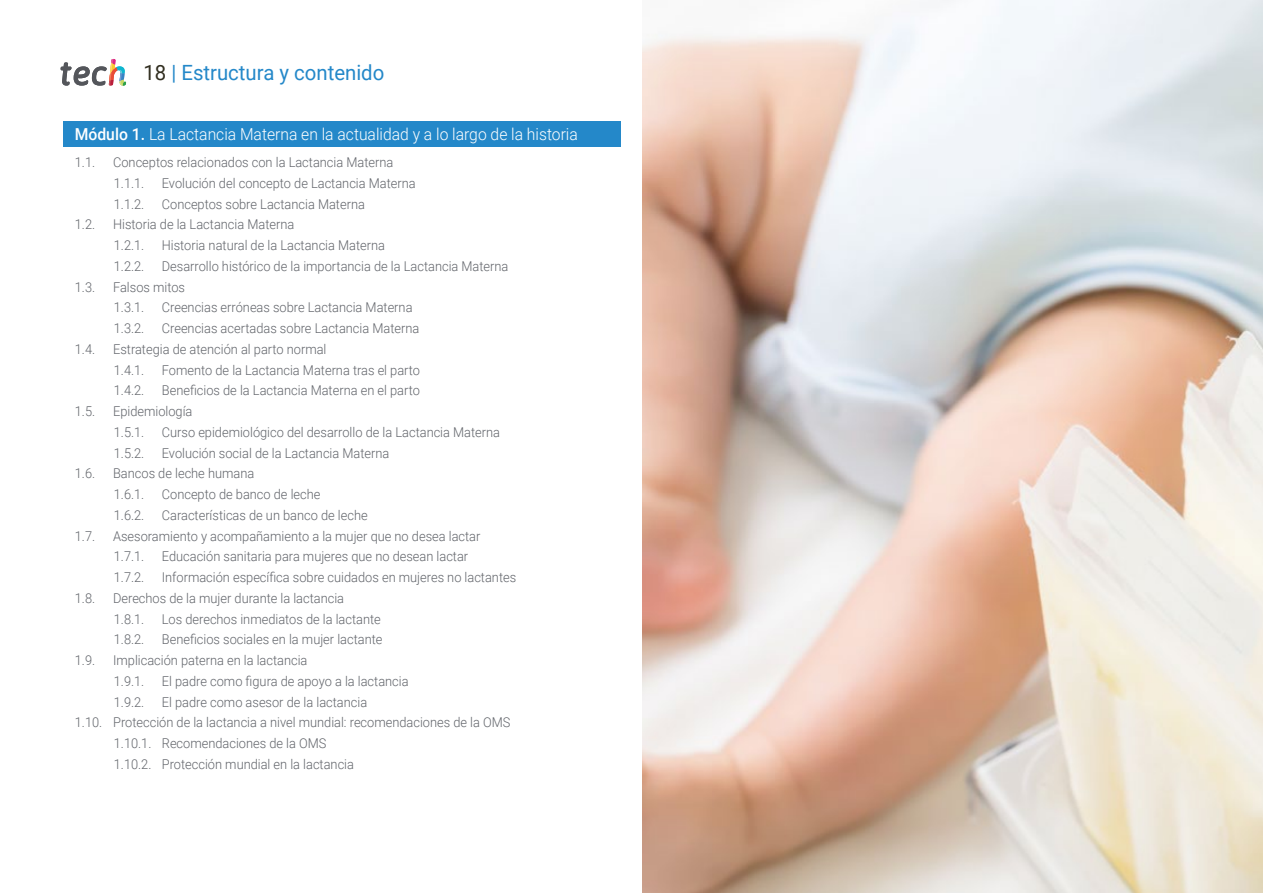
<style>
.page{position:relative;width:1263px;height:893px;background:#fff}
.page>*{position:absolute;margin:0;border:0;box-sizing:border-box;transform-origin:0 0}
.t1{font:21px "Roboto";color:#2488c9}
.t2{font:300 16.5px "Roboto";color:#fff;scale:.95 1}
.t3{font:300 13.5px/20.7px "Roboto";color:#61646a;scale:.95 1}
.s1{color:#312e20}
.s2{font-weight:500}
</style>
<div class="page">
<img style="left:642px;top:0;width:621px;height:893px">
<div style="left:64px;top:121px;width:557px;height:25px;background:#2488c9"></div>
<svg style="left:61px;top:59px;width:65px;height:27px"></svg>
<h1 class="t1" style="left:144px;top:57px;width:242px"><span class="s1">18</span> | Estructura y contenido</h1>
<p class="t2" style="left:75px;top:123px;width:531px"><span class="s2">Módulo 1.</span> La Lactancia Materna en la actualidad y a lo largo de la historia</p>
<p class="t3" style="left:75px;top:151px;width:23px">1.1.</p>
<p class="t3" style="left:113px;top:151px;width:296px">Conceptos relacionados con la Lactancia Materna<br>1.1.1.</p>
<p class="t3" style="left:162px;top:172px;width:269px">Evolución del concepto de Lactancia Materna</p>
<p class="t3" style="left:114px;top:193px;width:34px">1.1.2.</p>
<p class="t3" style="left:162px;top:193px;width:215px">Conceptos sobre Lactancia Materna</p>
<p class="t3" style="left:75px;top:214px;width:23px">1.2.</p>
<p class="t3" style="left:113px;top:214px;width:192px">Historia de la Lactancia Materna<br>1.2.1.</p>
<p class="t3" style="left:162px;top:234px;width:236px">Historia natural de la Lactancia Materna</p>
<p class="t3" style="left:114px;top:255px;width:34px">1.2.2.</p>
<p class="t3" style="left:162px;top:255px;width:366px">Desarrollo histórico de la importancia de la Lactancia Materna</p>
<p class="t3" style="left:75px;top:276px;width:23px">1.3.</p>
<p class="t3" style="left:113px;top:276px;width:77px">Falsos mitos<br>1.3.1.</p>
<p class="t3" style="left:162px;top:297px;width:265px">Creencias erróneas sobre Lactancia Materna</p>
<p class="t3" style="left:114px;top:317px;width:34px">1.3.2.</p>
<p class="t3" style="left:162px;top:317px;width:273px">Creencias acertadas sobre Lactancia Materna</p>
<p class="t3" style="left:75px;top:338px;width:23px">1.4.</p>
<p class="t3" style="left:113px;top:338px;width:226px">Estrategia de atención al parto normal<br>1.4.1.</p>
<p class="t3" style="left:162px;top:359px;width:273px">Fomento de la Lactancia Materna tras el parto</p>
<p class="t3" style="left:114px;top:380px;width:34px">1.4.2.</p>
<p class="t3" style="left:162px;top:380px;width:273px">Beneficios de la Lactancia Materna en el parto</p>
<p class="t3" style="left:75px;top:400px;width:23px">1.5.</p>
<p class="t3" style="left:113px;top:400px;width:85px">Epidemiología<br>1.5.1.</p>
<p class="t3" style="left:162px;top:421px;width:358px">Curso epidemiológico del desarrollo de la Lactancia Materna</p>
<p class="t3" style="left:114px;top:442px;width:34px">1.5.2.</p>
<p class="t3" style="left:162px;top:442px;width:241px">Evolución social de la Lactancia Materna</p>
<p class="t3" style="left:75px;top:463px;width:23px">1.6.</p>
<p class="t3" style="left:113px;top:463px;width:150px">Bancos de leche humana<br>1.6.1.</p>
<p class="t3" style="left:162px;top:483px;width:168px">Concepto de banco de leche</p>
<p class="t3" style="left:114px;top:504px;width:34px">1.6.2.</p>
<p class="t3" style="left:162px;top:504px;width:218px">Características de un banco de leche</p>
<p class="t3" style="left:75px;top:525px;width:23px">1.7.</p>
<p class="t3" style="left:113px;top:525px;width:388px">Asesoramiento y acompañamiento a la mujer que no desea lactar<br>1.7.1.</p>
<p class="t3" style="left:162px;top:546px;width:324px">Educación sanitaria para mujeres que no desean lactar</p>
<p class="t3" style="left:114px;top:566px;width:34px">1.7.2.</p>
<p class="t3" style="left:162px;top:566px;width:375px">Información específica sobre cuidados en mujeres no lactantes</p>
<p class="t3" style="left:75px;top:587px;width:23px">1.8.</p>
<p class="t3" style="left:113px;top:587px;width:245px">Derechos de la mujer durante la lactancia<br>1.8.1.</p>
<p class="t3" style="left:162px;top:608px;width:232px">Los derechos inmediatos de la lactante</p>
<p class="t3" style="left:114px;top:629px;width:34px">1.8.2.</p>
<p class="t3" style="left:162px;top:629px;width:234px">Beneficios sociales en la mujer lactante</p>
<p class="t3" style="left:75px;top:649px;width:23px">1.9.</p>
<p class="t3" style="left:113px;top:649px;width:206px">Implicación paterna en la lactancia<br>1.9.1.</p>
<p class="t3" style="left:162px;top:670px;width:261px">El padre como figura de apoyo a la lactancia</p>
<p class="t3" style="left:114px;top:691px;width:34px">1.9.2.</p>
<p class="t3" style="left:162px;top:691px;width:218px">El padre como asesor de la lactancia</p>
<p class="t3" style="left:75px;top:712px;width:460px">1.10. Protección de la lactancia a nivel mundial: recomendaciones de la OMS</p>
<p class="t3" style="left:114px;top:732px;width:225px">1.10.1. Recomendaciones de la OMS</p>
<p class="t3" style="left:114px;top:753px;width:254px">1.10.2. Protección mundial en la lactancia</p>
</div>
